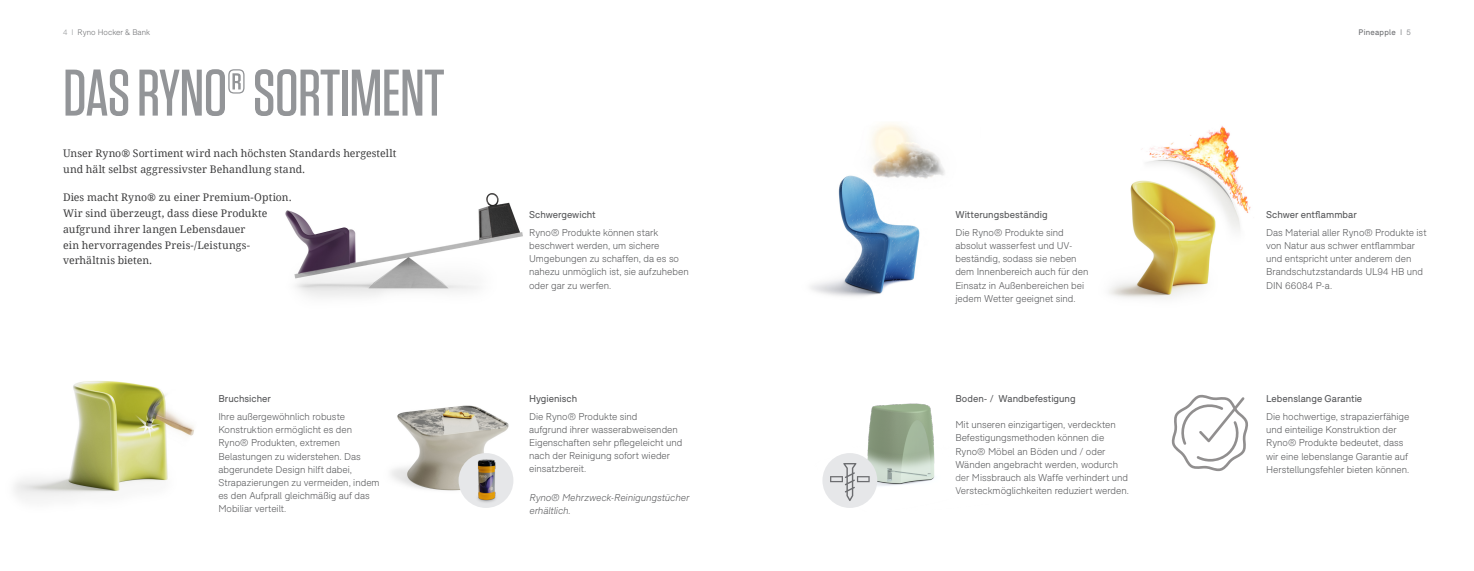
<style>
.page{position:relative;width:1474px;height:571px;background:#fff}
.page>*{position:absolute;margin:0;border:0;box-sizing:border-box;transform-origin:0 0}
.t1{font:500 65.62px "Tungsten";letter-spacing:-.01em;color:#939598}
.t2{font:10.5px/15.8px "Droid Serif";letter-spacing:.005em;color:#3e3e3f}
.t3{font:300 9.62px/13.1px "F37 Bolton";color:#57585a}
.t4{font:9.62px "F37 Bolton";letter-spacing:.005em;color:#57585a}
.t5{font:italic 300 9.62px/13.1px "F37 Bolton";color:#57585a}
.t6{font:300 7.88px "F37 Bolton";letter-spacing:.01em;color:#6c6d70}
._1_Headline_20_22{font:7.88px "F37 Bolton";letter-spacing:.03em;color:#6c6d70}
.s1{color:#939598}
</style>
<div class="page">
<img style="left:285px;top:193px;width:238px;height:104px">
<img style="left:811px;top:123px;width:134px;height:174px">
<img style="left:391px;top:405px;width:123px;height:103px">
<img style="left:1109px;top:126px;width:142px;height:172px">
<img style="left:14px;top:381px;width:180px;height:119px">
<img style="left:828px;top:403px;width:107px;height:105px">
<svg style="left:1171px;top:394px;width:76px;height:77px"></svg>
<div style="left:458px;top:453px;width:55px;height:54px;background:#e6e7e9;border-radius:50%"></div>
<img style="left:468px;top:456px;width:39px;height:47px">
<div style="left:822px;top:453px;width:55px;height:54px;background:#e6e7e9;border-radius:50%"></div>
<svg style="left:830px;top:463px;width:39px;height:38px"></svg>
<p class="t6" style="left:63px;top:28px;width:89px"><span class="s1">4 I</span> Ryno Hocker &amp; Bank</p>
<p class="_1_Headline_20_22" style="left:1358px;top:28px;width:54px">Pineapple <span class="s1">I 5</span></p>
<p class="t1" style="left:63px;top:59px;width:383px">DAS RYNO® SORTIMENT</p>
<p class="t2" style="left:63px;top:145px;width:335px">Unser Ryno® Sortiment wird nach höchsten Standards hergestellt und hält selbst aggressivster Behandlung stand.</p>
<p class="t2" style="left:63px;top:189px;width:230px">Dies macht Ryno® zu einer Premium-Option.<br>Wir sind überzeugt, dass diese Produkte aufgrund ihrer langen Lebensdauer<br>ein hervorragendes Preis-/Leistungs&shy;verhältnis bieten.</p>
<p class="t4" style="left:218px;top:393px;width:54px">Bruchsicher</p>
<p class="t3" style="left:218px;top:410px;width:163px">Ihre außergewöhnlich robuste<br>Konstruktion ermöglicht es den<br>Ryno® Produkten, extremen<br>Belastungen zu widerstehen. Das abgerundete Design hilft dabei,<br>Strapazierungen zu vermeiden, indem es den Aufprall gleichmäßig auf das<br>Mobiliar verteilt.</p>
<p class="t4" style="left:529px;top:209px;width:68px">Schwergewicht</p>
<p class="t3" style="left:529px;top:226px;width:161px">Ryno® Produkte können stark beschwert werden, um sichere<br>Umgebungen zu schaffen, da es so nahezu unmöglich ist, sie aufzuheben oder gar zu werfen.</p>
<p class="t4" style="left:529px;top:392px;width:50px">Hygienisch</p>
<p class="t3" style="left:529px;top:410px;width:155px">Die Ryno® Produkte sind<br>aufgrund ihrer wasserabweisenden<br>Eigenschaften sehr pflegeleicht und nach der Reinigung sofort wieder einsatzbereit.</p>
<p class="t5" style="left:529px;top:491px;width:161px">Ryno® Mehrzweck-Reinigungstücher erhältlich.</p>
<p class="t4" style="left:955px;top:209px;width:94px">Witterungsbeständig</p>
<p class="t3" style="left:955px;top:226px;width:134px">Die Ryno® Produkte sind absolut wasserfest und UV&shy;beständig, sodass sie neben dem Innenbereich auch für den<br>Einsatz in Außenbereichen bei jedem Wetter geeignet sind.</p>
<p class="t4" style="left:955px;top:393px;width:122px">Boden- / Wandbefestigung</p>
<p class="t3" style="left:955px;top:418px;width:175px">Mit unseren einzigartigen, verdeckten Befestigungsmethoden können die Ryno® Möbel an Böden und / oder Wänden angebracht werden, wodurch der Missbrauch als Waffe verhindert und Versteckmöglichkeiten reduziert werden.</p>
<p class="t4" style="left:1266px;top:209px;width:92px">Schwer entflammbar</p>
<p class="t3" style="left:1266px;top:226px;width:162px">Das Material aller Ryno® Produkte ist von Natur aus schwer entflammbar und entspricht unter anderem den<br>Brandschutzstandards UL94 HB und<br>DIN 66084 P-a.</p>
<p class="t4" style="left:1266px;top:393px;width:98px">Lebenslange Garantie</p>
<p class="t3" style="left:1266px;top:410px;width:145px">Die hochwertige, strapazierfähige und einteilige Konstruktion der Ryno® Produkte bedeutet, dass wir eine lebenslange Garantie auf Herstellungsfehler bieten können.</p>
</div>
